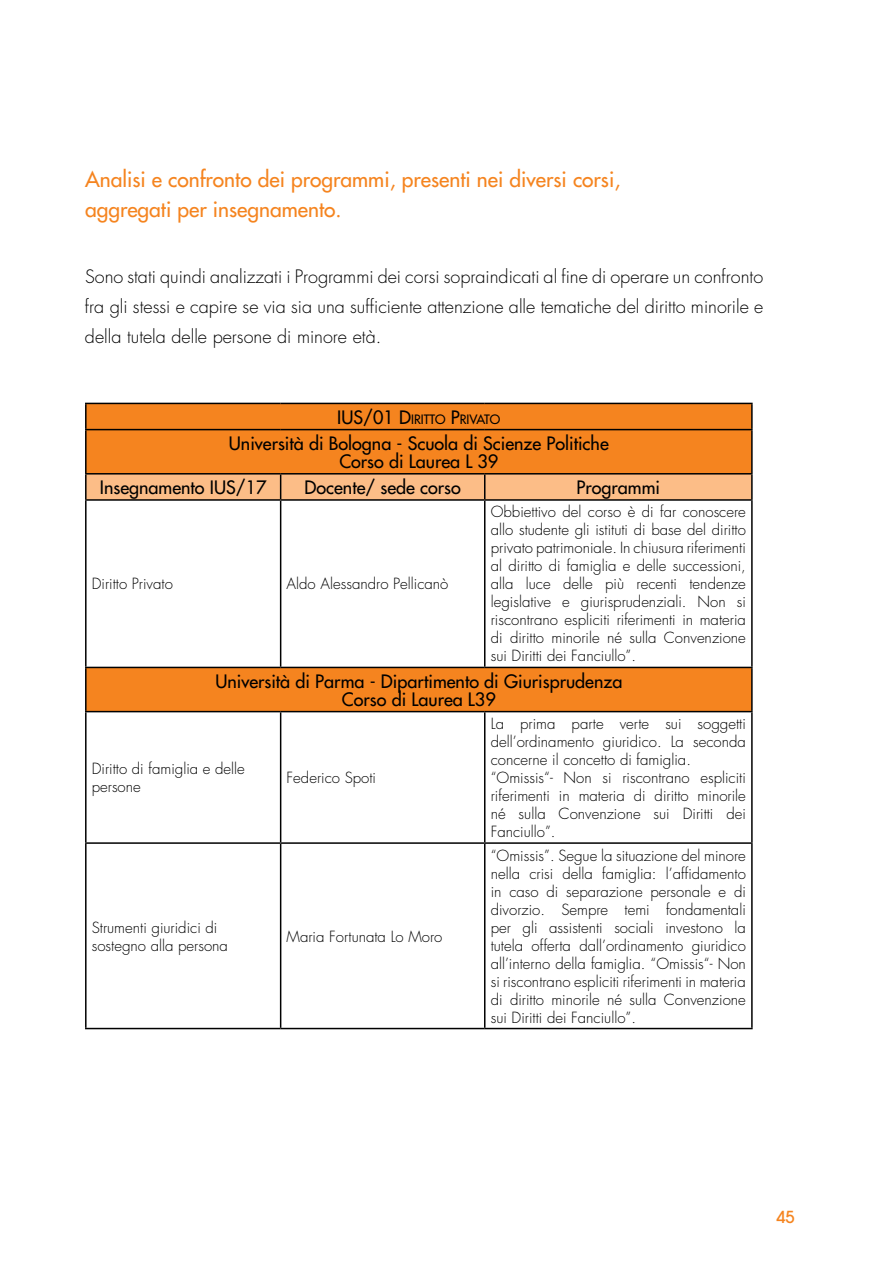
<style>
.page{position:relative;width:893px;height:1263px;background:#fff}
.page>*{position:absolute;margin:0;border:0;box-sizing:border-box;transform-origin:0 0}
.t1{font:21px/30px "Futura";color:#f5841f}
.t2{font:300 18px/30px "Futura";color:#000;text-align:justify}
.t3{font:18px/18px "Futura";color:#000;text-align:center}
.t4{font:500 16.5px "Avant Garde";color:#f5841f}
.t5{font:300 15px/18px "Futura";color:#000}
.t6{font:12.6px "Futura";color:#000}
.s1{font-size:18px}
</style>
<div class="page">
<div style="left:87px;top:404px;width:664px;height:69px;background:#f5841f"></div>
<svg style="left:87px;top:501px;width:664px;height:527px"></svg>
<hr style="left:85px;top:403px;width:196px;height:1px;background:#000">
<hr style="left:85px;top:404px;width:2px;height:25px;background:#000">
<hr style="left:281px;top:403px;width:204px;height:1px;background:#000">
<hr style="left:485px;top:403px;width:268px;height:1px;background:#000">
<hr style="left:751px;top:404px;width:2px;height:25px;background:#000">
<hr style="left:85px;top:429px;width:196px;height:1px;background:#000">
<hr style="left:85px;top:430px;width:2px;height:43px;background:#000">
<hr style="left:281px;top:429px;width:204px;height:1px;background:#000">
<hr style="left:485px;top:429px;width:268px;height:1px;background:#000">
<hr style="left:751px;top:430px;width:2px;height:43px;background:#000">
<hr style="left:85px;top:473px;width:196px;height:1px;background:#000">
<hr style="left:85px;top:474px;width:2px;height:25px;background:#000">
<hr style="left:281px;top:473px;width:204px;height:1px;background:#000">
<hr style="left:485px;top:473px;width:268px;height:1px;background:#000">
<div style="left:86px;top:474px;width:665px;height:25px;background:#fcbd87"></div>
<hr style="left:751px;top:474px;width:2px;height:25px;background:#000">
<hr style="left:85px;top:499px;width:196px;height:2px;background:#000">
<hr style="left:85px;top:501px;width:2px;height:166px;background:#000">
<hr style="left:281px;top:499px;width:204px;height:2px;background:#000">
<hr style="left:280px;top:501px;width:1px;height:166px;background:#000">
<hr style="left:485px;top:499px;width:268px;height:2px;background:#000">
<hr style="left:484px;top:501px;width:1px;height:166px;background:#000">
<hr style="left:751px;top:501px;width:2px;height:166px;background:#000">
<hr style="left:85px;top:667px;width:196px;height:1px;background:#000">
<hr style="left:85px;top:668px;width:2px;height:43px;background:#000">
<hr style="left:281px;top:667px;width:204px;height:1px;background:#000">
<hr style="left:485px;top:667px;width:268px;height:1px;background:#000">
<hr style="left:751px;top:668px;width:2px;height:43px;background:#000">
<hr style="left:85px;top:711px;width:196px;height:1px;background:#000">
<hr style="left:85px;top:712px;width:2px;height:130px;background:#000">
<hr style="left:281px;top:711px;width:204px;height:1px;background:#000">
<hr style="left:280px;top:712px;width:1px;height:130px;background:#000">
<hr style="left:485px;top:711px;width:268px;height:1px;background:#000">
<hr style="left:484px;top:712px;width:1px;height:130px;background:#000">
<hr style="left:751px;top:712px;width:2px;height:130px;background:#000">
<hr style="left:85px;top:842px;width:196px;height:2px;background:#000">
<hr style="left:85px;top:844px;width:2px;height:184px;background:#000">
<hr style="left:281px;top:842px;width:204px;height:2px;background:#000">
<hr style="left:280px;top:844px;width:1px;height:184px;background:#000">
<hr style="left:485px;top:842px;width:268px;height:2px;background:#000">
<hr style="left:484px;top:844px;width:1px;height:184px;background:#000">
<hr style="left:751px;top:844px;width:2px;height:184px;background:#000">
<hr style="left:85px;top:1028px;width:196px;height:1px;background:#000">
<hr style="left:281px;top:1028px;width:204px;height:1px;background:#000">
<hr style="left:485px;top:1028px;width:268px;height:1px;background:#000">
<h1 class="t1" style="left:85px;top:164px;width:537px">Analisi e confronto dei programmi, presenti nei diversi corsi, aggregati per insegnamento.</h1>
<p class="t2" style="left:85px;top:262px;width:680px">Sono stati quindi analizzati i Programmi dei corsi sopraindicati al fine di operare un confronto fra gli stessi e capire se via sia una sufficiente attenzione alle tematiche del diritto minorile e della tutela delle persone di minore età.</p>
<p class="t6" style="left:337px;top:411px;width:165px"><span class="s1">IUS/01 D</span>IRITTO <span class="s1">P</span>RIVATO</p>
<p class="t3" style="left:229px;top:434px;width:381px">Università di Bologna - Scuola di Scienze Politiche<br>Corso di Laurea L 39</p>
<p class="t3" style="left:100px;top:478px;width:168px">Insegnamento IUS/17</p>
<p class="t3" style="left:305px;top:478px;width:158px">Docente/ sede corso</p>
<p class="t3" style="left:577px;top:478px;width:85px">Programmi</p>
<p class="t5" style="left:491px;top:503px;width:257px;text-align:justify">Obbiettivo del corso è di far conoscere allo studente gli istituti di base del diritto privato patrimoniale. In chiusura riferimenti al diritto di famiglia e delle successioni, alla luce delle più recenti tendenze legislative e giurisprudenziali. Non si riscontrano espliciti riferimenti in materia di diritto minorile né sulla Convenzione sui Diritti dei Fanciullo”.</p>
<p class="t3" style="left:215px;top:672px;width:408px">Università di Parma - Dipartimento di Giurisprudenza<br>Corso di Laurea L39</p>
<p class="t5" style="left:92px;top:575px;width:83px">Diritto Privato</p>
<p class="t5" style="left:287px;top:575px;width:163px">Aldo Alessandro Pellicanò</p>
<p class="t5" style="left:92px;top:760px;width:155px">Diritto di famiglia e delle persone</p>
<p class="t5" style="left:287px;top:769px;width:91px">Federico Spoti</p>
<p class="t5" style="left:92px;top:918px;width:138px">Strumenti giuridici di sostegno alla persona</p>
<p class="t5" style="left:287px;top:927px;width:157px">Maria Fortunata Lo Moro</p>
<p class="t5" style="left:491px;top:715px;width:257px">La prima parte verte sui soggetti dell’ordinamento giuridico. La seconda concerne il concetto di famiglia. “Omissis“- Non si riscontrano espliciti riferimenti in materia di diritto minorile né sulla Convenzione sui Diritti dei Fanciullo”.</p>
<p class="t5" style="left:491px;top:846px;width:257px;text-align:justify">“Omissis”. Segue la situazione del minore nella crisi della famiglia: l’affidamento in caso di separazione personale e di divorzio. Sempre temi fondamentali per gli assistenti sociali investono la tutela offerta dall’ordinamento giuridico all’interno della famiglia. “Omissis“- Non si riscontrano espliciti riferimenti in materia di diritto minorile né sulla Convenzione sui Diritti dei Fanciullo”.</p>
<p class="t4" style="left:776px;top:1206px;width:20px">45</p>
</div>
